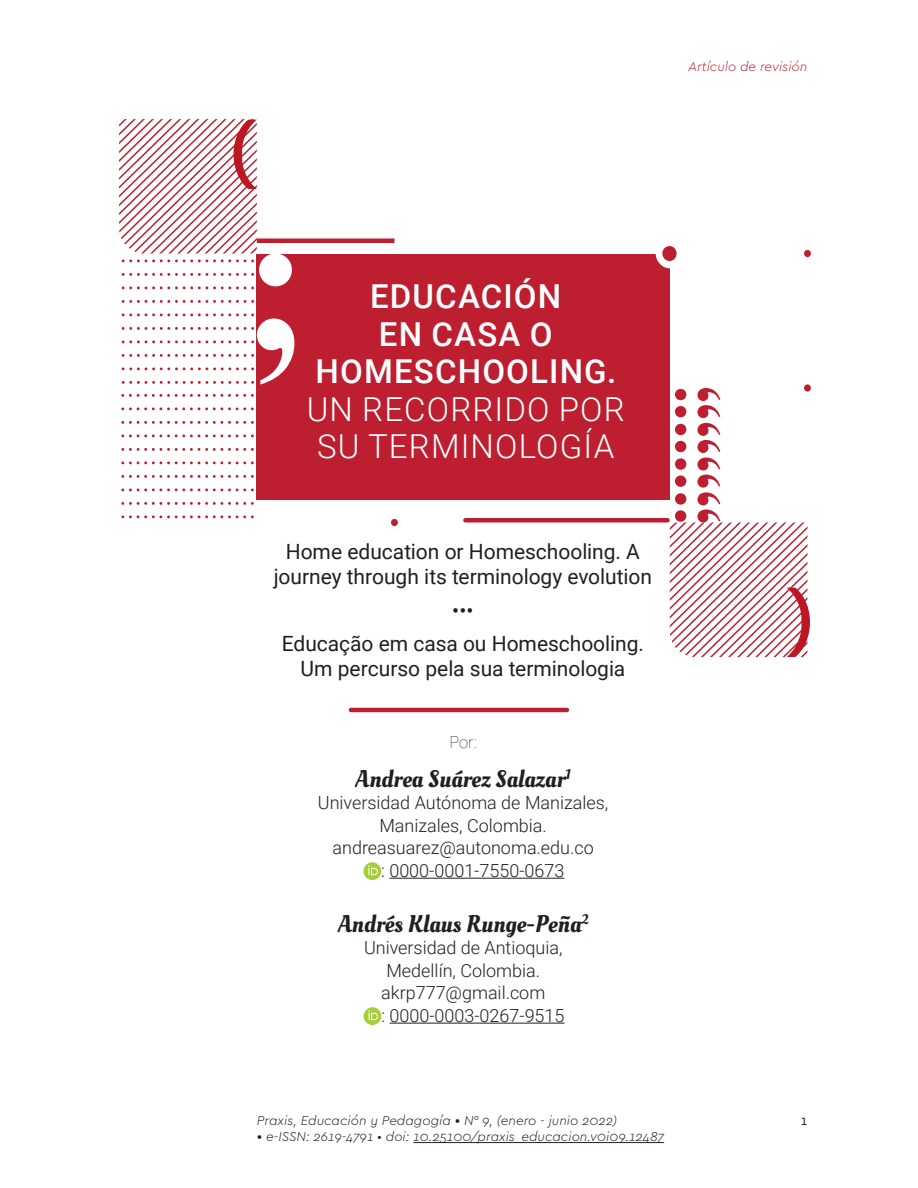
<style>
.page{position:relative;width:918px;height:1188px;background:#fff}
.page>*{position:absolute;margin:0;border:0;box-sizing:border-box;transform-origin:0 0}
.t1{font:500 33px/37.5px "Roboto";letter-spacing:.035em;color:#fff;text-align:center}
.t2{font:300 33px/37.5px "Roboto";letter-spacing:.035em;color:#fff;text-align:center}
.t3{font:24px "Oleo Script";color:#231f20}
.t4{font:21px/25.2px "Roboto";color:#231f20;text-align:center}
.t5{font:300 18px/22.5px "Roboto";color:#231f20}
.t6{font:100 16.5px "Roboto";color:#231f20}
.t7{font:italic 300 13.5px "Cera Pro";color:#231f20}
.t8{font:italic 300 13.5px "Cera Pro";color:#bd1f30}
.t9{font:13.5px "Cera Pro";color:#231f20}
.s1{font-family:"Franziska Pro";font-weight:500;font-style:normal}
.s2{font-style:normal}
</style>
<div class="page">
<div style="left:256px;top:254px;width:414px;height:246px;background:#bd1f30"></div>
<hr style="left:351px;top:708px;width:216px;height:4px;background:#bd1f30">
<div style="left:465px;top:518px;width:203px;height:5px;background:#bd1f30"></div>
<hr style="left:389px;top:878px;width:175px;height:1px;background:#231f20">
<svg style="left:363px;top:862px;width:18px;height:18px"></svg>
<svg style="left:368px;top:866px;width:10px;height:9px"></svg>
<hr style="left:390px;top:1023px;width:175px;height:1px;background:#231f20">
<div style="left:364px;top:1007px;width:17px;height:18px;background:#a6ce39;border-radius:50%"></div>
<svg style="left:368px;top:1010px;width:10px;height:10px"></svg>
<hr style="left:413px;top:1142px;width:251px;height:1px;background:#231f20">
<svg style="left:656px;top:246px;width:21px;height:22px"></svg>
<svg style="left:121px;top:515px;width:133px;height:3px"></svg>
<svg style="left:121px;top:502px;width:133px;height:3px"></svg>
<svg style="left:121px;top:488px;width:133px;height:3px"></svg>
<svg style="left:121px;top:475px;width:133px;height:3px"></svg>
<svg style="left:121px;top:461px;width:133px;height:3px"></svg>
<svg style="left:121px;top:448px;width:133px;height:3px"></svg>
<svg style="left:121px;top:434px;width:133px;height:3px"></svg>
<svg style="left:121px;top:421px;width:133px;height:3px"></svg>
<svg style="left:121px;top:407px;width:133px;height:3px"></svg>
<svg style="left:121px;top:394px;width:133px;height:3px"></svg>
<div style="left:257px;top:238px;width:137px;height:5px;background:#bd1f30"></div>
<svg style="left:804px;top:250px;width:7px;height:7px"></svg>
<svg style="left:391px;top:519px;width:7px;height:7px"></svg>
<svg style="left:670px;top:384px;width:141px;height:273px"></svg>
<svg style="left:119px;top:119px;width:175px;height:266px"></svg>
<p class="t8" style="left:688px;top:57px;width:121px">Artículo de revisión</p>
<h1 class="t1" style="left:316px;top:277px;width:302px">EDUCACIÓN<br>EN CASA O<br>HOMESCHOOLING.</h1>
<h1 class="t2" style="left:307px;top:389px;width:319px">UN RECORRIDO POR<br>SU TERMINOLOGÍA</h1>
<p class="t4" style="left:274px;top:538px;width:380px">Home education or Homeschooling. A journey through its terminology evolution</p>
<p class="t4" style="left:282px;top:592px;width:364px;line-height:33.8px">•••<br>Educação em casa ou Homeschooling.</p>
<p class="t4" style="left:301px;top:656px;width:326px">Um percurso pela sua terminologia</p>
<p class="t6" style="left:449px;top:730px;width:29px">Por:</p>
<h2 class="t3" style="left:356px;top:764px;width:217px">Andrea Suárez Salazar<sup>1</sup></h2>
<p class="t5" style="left:318px;top:791px;width:292px">Universidad Autónoma de Manizales,</p>
<p class="t5" style="left:379px;top:814px;width:169px">Manizales, Colombia.</p>
<p class="t5" style="left:332px;top:836px;width:263px">andreasuarez@autonoma.edu.co</p>
<p class="t5" style="left:381px;top:859px;width:185px">: 0000-0001-7550-0673</p>
<h2 class="t3" style="left:338px;top:909px;width:252px">Andrés Klaus Runge-Peña<sup>2</sup></h2>
<p class="t5" style="left:381px;top:936px;width:185px;text-indent:-17px">Universidad de Antioquia,<br>Medellín, Colombia. akrp777@gmail.com<br>: 0000-0003-0267-9515</p>
<p class="t7" style="left:257px;top:1112px;width:362px">Praxis, Educación y Pedagogía <span class="s1">•</span> N° 9, (enero - junio 2022)</p>
<p class="t7" style="left:257px;top:1128px;width:409px"><span class="s1">•</span> e-ISSN: 2619-4791 <span class="s2">•</span> doi: 10.25100/praxis_educacion.v0i09.12487</p>
<p class="t9" style="left:801px;top:1111px;width:8px">1</p>
</div>
